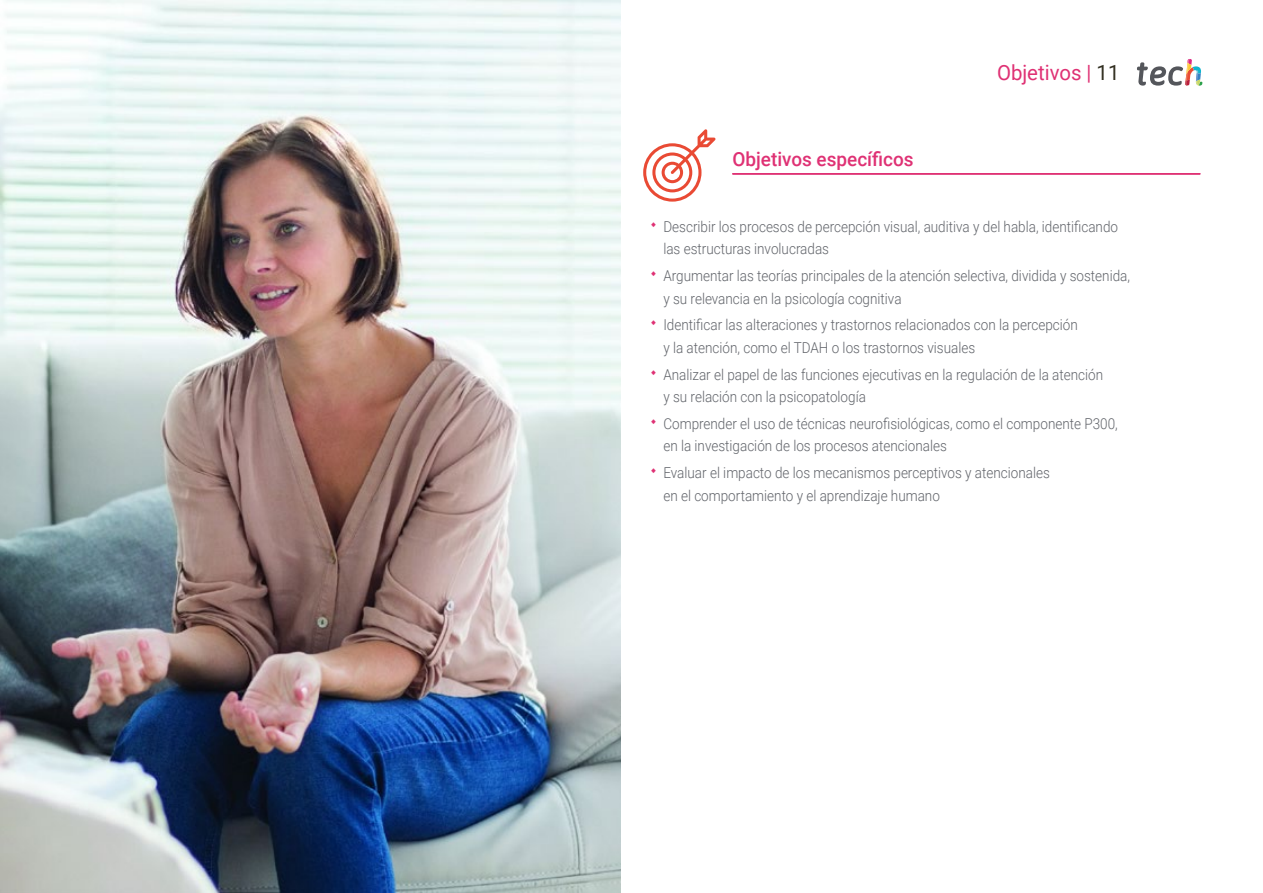
<style>
.page{position:relative;width:1263px;height:893px;background:#fff}
.page>*{position:absolute;margin:0;border:0;box-sizing:border-box;transform-origin:0 0}
.t1{font:21px "Roboto";color:#df3174}
.t2{font:500 19.5px "Roboto";color:#df3174}
.t3{font:300 15px/22.5px "Roboto";color:#61646a;scale:.9 1}
.s1{color:#312e20}
</style>
<div class="page">
<img style="left:0;top:0;width:621px;height:893px">
<hr style="left:732px;top:173px;width:468px;height:1px;background:#df3174">
<svg style="left:643px;top:129px;width:73px;height:73px"></svg>
<hr style="left:732px;top:174px;width:468px;height:1px;background:#df3174">
<svg style="left:1137px;top:59px;width:65px;height:27px"></svg>
<h2 class="t2" style="left:732px;top:145px;width:183px">Objetivos específicos</h2>
<h1 class="t1" style="left:997px;top:57px;width:124px">Objetivos | <span class="s1">11</span></h1>
<p class="t3" style="left:663px;top:215px;width:507px">Describir los procesos de percepción visual, auditiva y del habla, identificando las estructuras involucradas</p>
<p class="t3" style="left:663px;top:264px;width:520px">Argumentar las teorías principales de la atención selectiva, dividida y sostenida, y su relevancia en la psicología cognitiva</p>
<p class="t3" style="left:663px;top:313px;width:462px">Identificar las alteraciones y trastornos relacionados con la percepción y la atención, como el TDAH o los trastornos visuales</p>
<p class="t3" style="left:663px;top:362px;width:490px">Analizar el papel de las funciones ejecutivas en la regulación de la atención y su relación con la psicopatología</p>
<p class="t3" style="left:663px;top:412px;width:506px">Comprender el uso de técnicas neurofisiológicas, como el componente P300, en la investigación de los procesos atencionales</p>
<p class="t3" style="left:663px;top:461px;width:431px">Evaluar el impacto de los mecanismos perceptivos y atencionales en el comportamiento y el aprendizaje humano</p>
</div>
